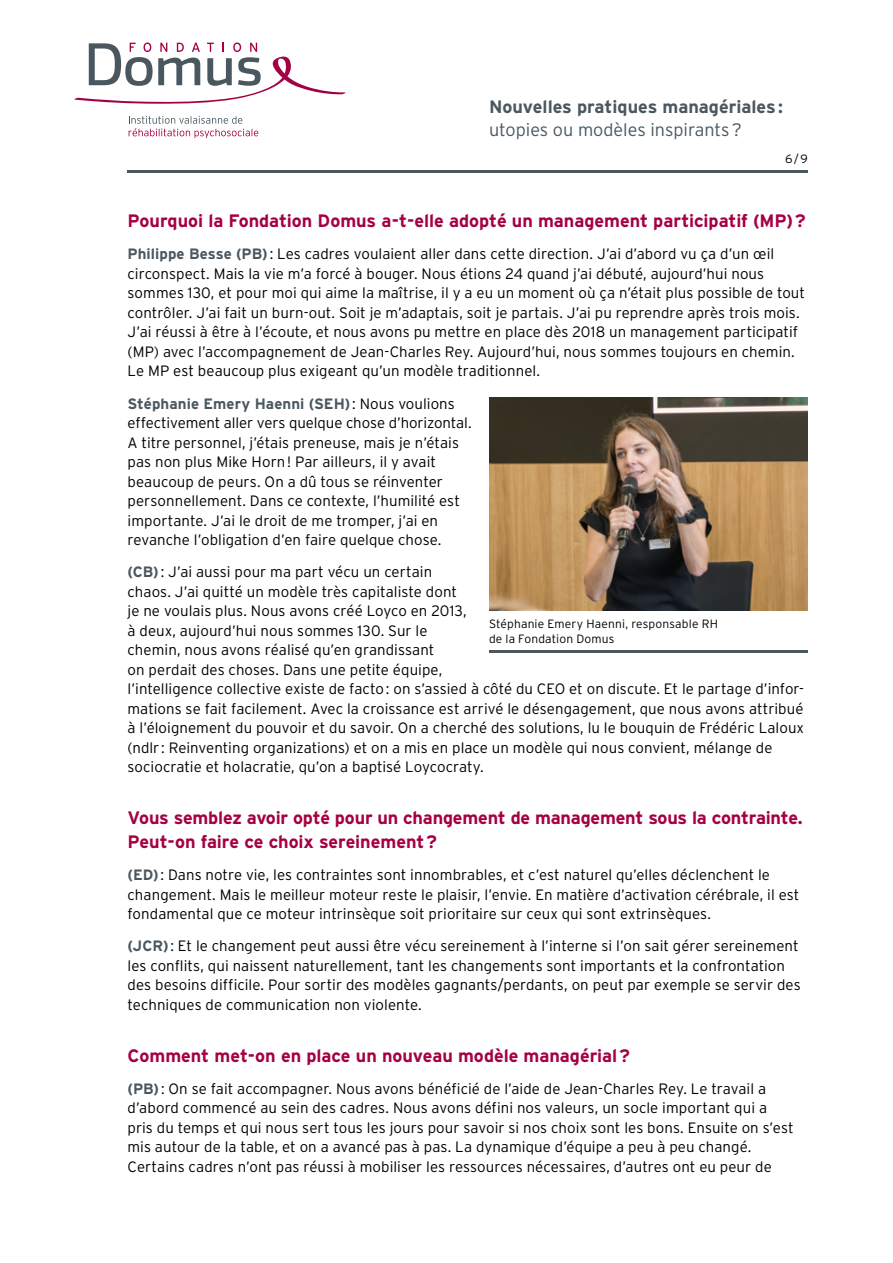
<style>
.page{position:relative;width:893px;height:1263px;background:#fff}
.page>*{position:absolute;margin:0;border:0;box-sizing:border-box;transform-origin:0 0}
.t1{font:700 18px/23.7px "Interstate";letter-spacing:-.005em;color:#a40044}
.t2{font:700 18px "Interstate";color:#4b575f}
.t3{font:300 18px "Interstate";color:#4b575f}
.t4{font:300 15px/19.5px "Interstate";letter-spacing:.005em;color:#000}
.t5{font:300 12px/15px "Interstate";letter-spacing:.015em;color:#000}
.s1{font-weight:700;color:#4b575f}
</style>
<div class="page">
<svg style="left:129px;top:116px;width:129px;height:22px"></svg>
<svg style="left:74px;top:43px;width:272px;height:61px"></svg>
<hr style="left:128px;top:170px;width:680px;height:2px;background:#4b575f">
<img style="left:489px;top:398px;width:319px;height:212px">
<hr style="left:489px;top:651px;width:319px;height:2px;background:#4b575f">
<p class="t2" style="left:489px;top:97px;width:295px">Nouvelles pratiques managériales:</p>
<p class="t3" style="left:489px;top:119px;width:254px">utopies ou modèles inspirants?</p>
<p class="t5" style="left:785px;top:151px;width:24px">6/9</p>
<p class="t1" style="left:128px;top:209px;width:680px">Pourquoi la Fondation Domus a-t-elle adopté un management participatif (MP)?</p>
<p class="t4" style="left:128px;top:244px;width:679px"><span class="s1">Philippe Besse (PB)</span>: Les cadres voulaient aller dans cette direction. J’ai d’abord vu ça d’un œil circonspect. Mais la vie m’a forcé à bouger. Nous étions 24 quand j’ai débuté, aujourd’hui nous sommes 130, et pour moi qui aime la maîtrise, il y a eu un moment où ça n’était plus possible de tout contrôler. J’ai fait un burn-out. Soit je m’adaptais, soit je partais. J’ai pu reprendre après trois mois.<br>J’ai réussi à être à l’écoute, et nous avons pu mettre en place dès 2018 un management participatif (MP) avec l’accompagnement de Jean-Charles Rey. Aujourd’hui, nous sommes toujours en chemin.<br>Le MP est beaucoup plus exigeant qu’un modèle traditionnel.</p>
<p class="t4" style="left:128px;top:393px;width:346px"><span class="s1">Stéphanie Emery Haenni (SEH)</span>: Nous voulions effectivement aller vers quelque chose d’horizontal.<br>A titre personnel, j’étais preneuse, mais je n’étais pas non plus Mike Horn! Par ailleurs, il y avait beaucoup de peurs. On a dû tous se réinventer personnellement. Dans ce contexte, l’humilité est importante. J’ai le droit de me tromper, j’ai en revanche l’obligation d’en faire quelque chose.</p>
<p class="t4" style="left:128px;top:562px;width:678px"><span class="s1">(CB)</span>: J’ai aussi pour ma part vécu un certain<br>chaos. J’ai quitté un modèle très capitaliste dont<br>je ne voulais plus. Nous avons créé Loyco en 2013,<br>à deux, aujourd’hui nous sommes 130. Sur le<br>chemin, nous avons réalisé qu’en grandissant<br>on perdait des choses. Dans une petite équipe,<br>l’intelligence collective existe de facto: on s’assied à côté du CEO et on discute. Et le partage d’infor&shy;mations se fait facilement. Avec la croissance est arrivé le désengagement, que nous avons attribué à l’éloignement du pouvoir et du savoir. On a cherché des solutions, lu le bouquin de Frédéric Laloux (ndlr : Reinventing organizations) et on a mis en place un modèle qui nous convient, mélange de sociocratie et holacratie, qu’on a baptisé Loycocraty.</p>
<p class="t1" style="left:128px;top:806px;width:677px">Vous semblez avoir opté pour un changement de management sous la contrainte.<br>Peut-on faire ce choix sereinement?</p>
<p class="t4" style="left:128px;top:865px;width:673px"><span class="s1">(ED)</span>: Dans notre vie, les contraintes sont innombrables, et c’est naturel qu’elles déclenchent le changement. Mais le meilleur moteur reste le plaisir, l’envie. En matière d’activation cérébrale, il est fondamental que ce moteur intrinsèque soit prioritaire sur ceux qui sont extrinsèques.</p>
<p class="t4" style="left:128px;top:936px;width:675px"><span class="s1">(JCR)</span>: Et le changement peut aussi être vécu sereinement à l’interne si l’on sait gérer sereinement les conflits, qui naissent naturellement, tant les changements sont importants et la confrontation des besoins difficile. Pour sortir des modèles gagnants/perdants, on peut par exemple se servir des techniques de communication non violente.</p>
<p class="t1" style="left:128px;top:1043px;width:504px">Comment met-on en place un nouveau modèle managérial?</p>
<p class="t4" style="left:128px;top:1079px;width:668px"><span class="s1">(PB)</span>: On se fait accompagner. Nous avons bénéficié de l’aide de Jean-Charles Rey. Le travail a d’abord commencé au sein des cadres. Nous avons défini nos valeurs, un socle important qui a pris du temps et qui nous sert tous les jours pour savoir si nos choix sont les bons. Ensuite on s’est mis autour de la table, et on a avancé pas à pas. La dynamique d’équipe a peu à peu changé.<br>Certains cadres n’ont pas réussi à mobiliser les ressources nécessaires, d’autres ont eu peur de</p>
<p class="t5" style="left:489px;top:616px;width:230px">Stéphanie Emery Haenni, responsable RH de la Fondation Domus</p>
</div>
